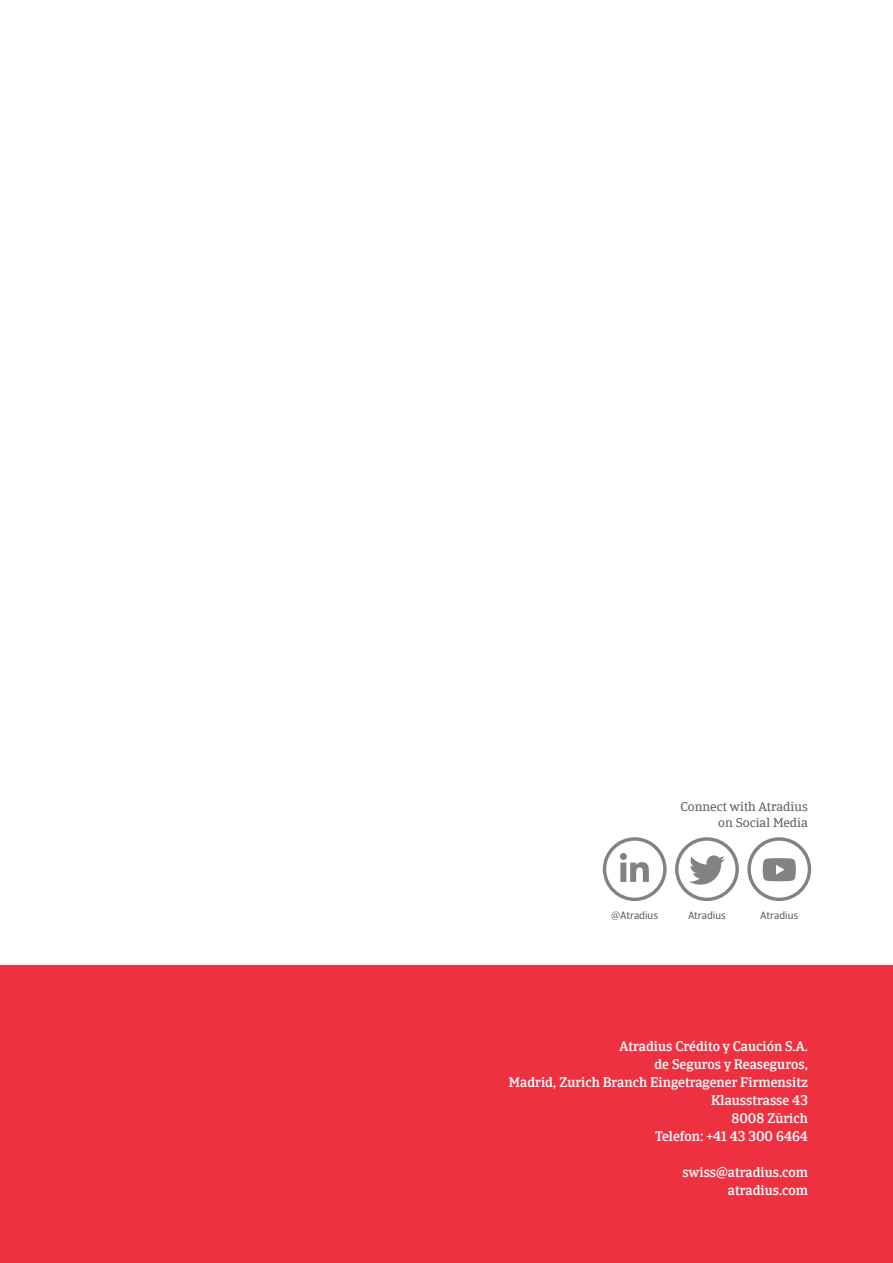
<style>
.page{position:relative;width:893px;height:1263px;background:#fff}
.page>*{position:absolute;margin:0;border:0;box-sizing:border-box;transform-origin:0 0}
.t1{font:500 13.5px/18px "Catalana";color:#fff;text-align:right}
.t2{font:12.75px/16.5px "Catalana";color:#5f5f62;text-align:right}
.t3{font:10.5px "Catalana Sans";color:#626366}
</style>
<div class="page">
<div style="left:0;top:965px;width:893px;height:298px;background:#ee3141"></div>
<svg style="left:603px;top:837px;width:64px;height:64px"></svg>
<div style="left:620px;top:853px;width:7px;height:7px;background:#808284;border-radius:50%"></div>
<svg style="left:675px;top:837px;width:64px;height:64px"></svg>
<svg style="left:747px;top:837px;width:64px;height:64px"></svg>
<p class="t2" style="left:680px;top:798px;width:129px">Connect with Atradius on Social Media</p>
<p class="t3" style="left:611px;top:911px;width:48px">@Atradius</p>
<p class="t3" style="left:688px;top:911px;width:39px">Atradius</p>
<p class="t3" style="left:760px;top:911px;width:39px">Atradius</p>
<p class="t1" style="left:509px;top:1037px;width:300px">Atradius Crédito y Caución S.A.<br>de Seguros y Reaseguros,<br>Madrid, Zurich Branch Eingetragener Firmensitz<br>Klausstrasse 43<br>8008 Zürich<br>Telefon: +41 43 300 6464</p>
<p class="t1" style="left:682px;top:1163px;width:127px">swiss@atradius.com atradius.com</p>
</div>
